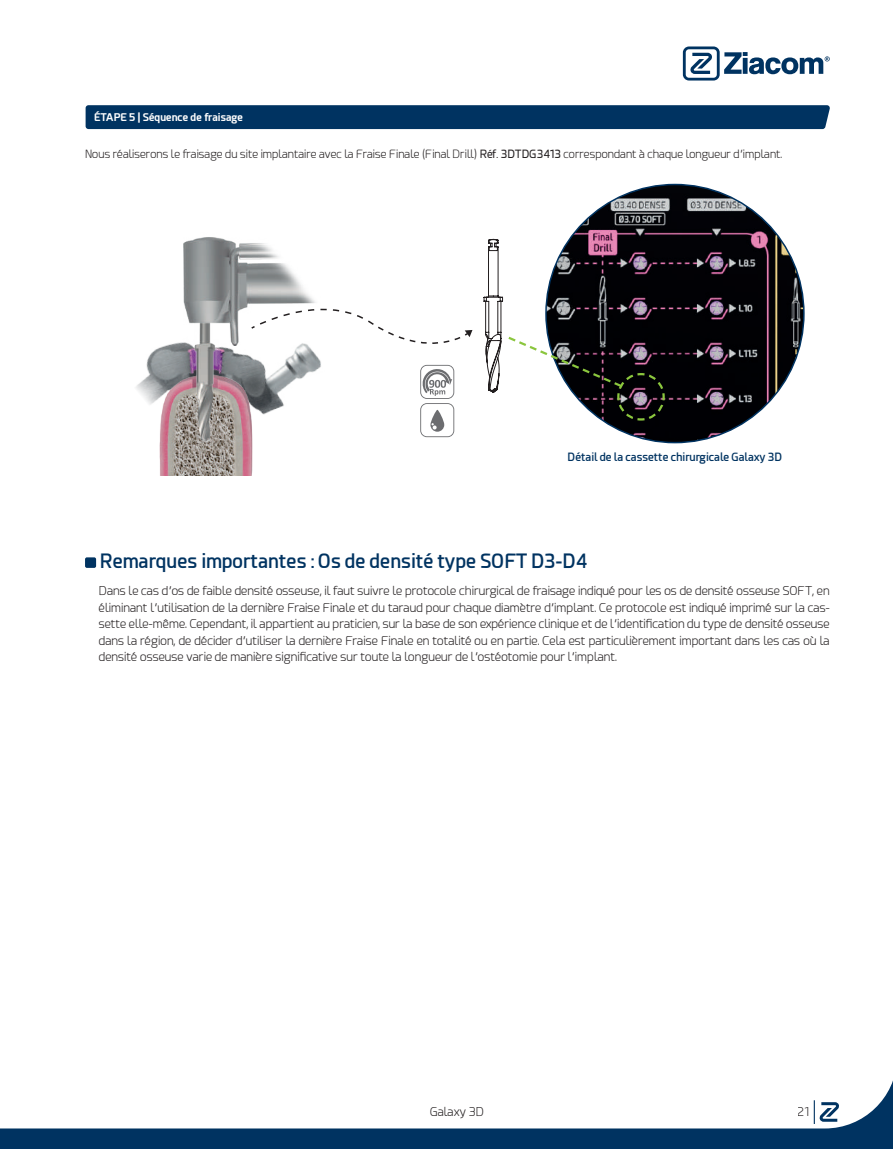
<style>
.page{position:relative;width:893px;height:1149px;background:#fff}
.page>*{position:absolute;margin:0;border:0;box-sizing:border-box;transform-origin:0 0}
.t1{font:600 19.5px "Esphimere";color:#003361}
.t2{font:300 12px/16.5px "Esphimere";color:#231f20;text-align:justify}
.t3{font:300 11.25px "Esphimere";color:#231f20}
.t4{font:600 11.25px "Esphimere";color:#003361}
.t5{font:700 10.5px "Esphimere";color:#fff}
.s1{font-weight:400}
</style>
<div class="page">
<div style="left:85px;top:557px;width:11px;height:10px;background:#003361;border-radius:2px"></div>
<div style="left:86px;top:105px;width:744px;height:24px;background:#003361"></div>
<img style="left:546px;top:184px;width:258px;height:258px;border-radius:129px">
<img style="left:136px;top:342px;width:185px;height:73px">
<img style="left:160px;top:371px;width:97px;height:104px">
<img style="left:193px;top:345px;width:30px;height:98px">
<svg style="left:250px;top:309px;width:222px;height:41px"></svg>
<svg style="left:420px;top:365px;width:34px;height:72px"></svg>
<img style="left:183px;top:237px;width:149px;height:108px">
<svg style="left:484px;top:239px;width:182px;height:182px"></svg>
<svg style="left:0;top:1080px;width:893px;height:68px"></svg>
<svg style="left:814px;top:1099px;width:25px;height:24px"></svg>
<svg style="left:683px;top:46px;width:147px;height:34px"></svg>
<p class="t5" style="left:94px;top:111px;width:150px">ÉTAPE 5 | Séquence de fraisage</p>
<p class="t3" style="left:85px;top:148px;width:699px">Nous réaliserons le fraisage du site implantaire avec la Fraise Finale (Final Drill) <span class="s1">Réf. 3DTDG3413</span> correspondant à chaque longueur d’implant.</p>
<p class="t4" style="left:567px;top:450px;width:216px">Détail de la cassette chirurgicale Galaxy 3D</p>
<h1 class="t1" style="left:100px;top:548px;width:489px">Remarques importantes : Os de densité type SOFT D3-D4</h1>
<p class="t2" style="left:99px;top:583px;width:732px">Dans le cas d’os de faible densité osseuse, il faut suivre le protocole chirurgical de fraisage indiqué pour les os de densité osseuse SOFT, en éliminant l’utilisation de la dernière Fraise Finale et du taraud pour chaque diamètre d’implant. Ce protocole est indiqué imprimé sur la cas&shy;sette elle-même. Cependant, il appartient au praticien, sur la base de son expérience clinique et de l’identification du type de densité osseuse dans la région, de décider d’utiliser la dernière Fraise Finale en totalité ou en partie. Cela est particulièrement important dans les cas où la densité osseuse varie de manière significative sur toute la longueur de l’ostéotomie pour l’implant.</p>
<p class="t2" style="left:430px;top:1103px;width:56px">Galaxy 3D</p>
<p class="t2" style="left:798px;top:1103px;width:13px">21</p>
</div>
